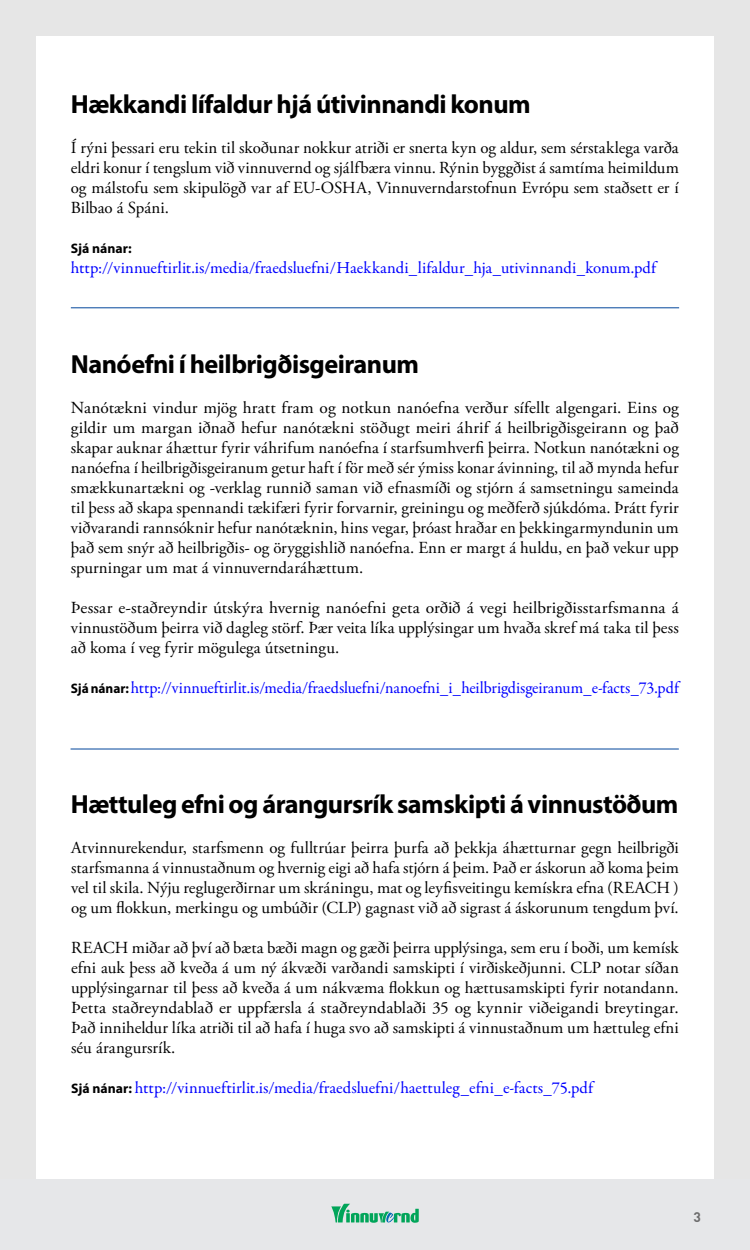
<style>
.page{position:relative;width:750px;height:1250px;background:#fff}
.page>*{position:absolute;margin:0;border:0;box-sizing:border-box;transform-origin:0 0}
.t1{font:700 26.25px "Myriad Pro";letter-spacing:-.02em;color:#000}
.meginmál{font:16.88px/20px "Adobe Garamond Pro";letter-spacing:.005em;color:#000;text-align:justify}
.Sjá_nánar____bold{font:16.88px "Garamond Premr Pro";color:#00f}
.Sjá_nánar____bold-2{font:700 13.75px "Myriad Pro";color:#000}
.t2{font:700 13.75px "DIN";color:#6e6e6e}
.s1{font-family:"Myriad Pro";font-weight:700;font-size:13.75px;color:#000}
</style>
<div class="page">
<div style="left:0;top:0;width:35px;height:1250px;background:#e6e6e6"></div>
<div style="left:715px;top:0;width:35px;height:1250px;background:#e6e6e6"></div>
<div style="left:0;top:0;width:750px;height:35px;background:#e6e6e6"></div>
<div style="left:0;top:1179px;width:750px;height:71px;background:#e6e7e9"></div>
<svg style="left:331px;top:1204px;width:88px;height:19px"></svg>
<hr style="left:71px;top:748px;width:608px;height:2px;background:#356baf">
<hr style="left:71px;top:307px;width:608px;height:1px;background:#356baf">
<h2 class="t1" style="left:71px;top:87px;width:461px">Hækkandi lífaldur hjá útivinnandi konum</h2>
<p class="meginmál" style="left:71px;top:139px;width:610px">Í rýni þessari eru tekin til skoðunar nokkur atriði er snerta kyn og aldur, sem sérstaklega varða eldri konur í tengslum við vinnuvernd og sjálfbæra vinnu. Rýnin byggðist á samtíma heimildum og málstofu sem skipulögð var af EU-OSHA, Vinnuverndarstofnun Evrópu sem staðsett er í Bilbao á Spáni.</p>
<p class="Sjá_nánar____bold-2" style="left:71px;top:240px;width:62px">Sjá nánar:</p>
<p class="Sjá_nánar____bold" style="left:71px;top:258px;width:587px">http://vinnueftirlit.is/media/fraedsluefni/Haekkandi_lifaldur_hja_utivinnandi_konum.pdf</p>
<h2 class="t1" style="left:71px;top:347px;width:350px">Nanóefni í heilbrigðisgeiranum</h2>
<p class="meginmál" style="left:71px;top:399px;width:610px">Nanótækni vindur mjög hratt fram og notkun nanóefna verður sífellt algengari. Eins og gildir um margan iðnað hefur nanótækni stöðugt meiri áhrif á heilbrigðisgeirann og það skapar auknar áhættur fyrir váhrifum nanóefna í starfsumhverfi þeirra. Notkun nanótækni og nanóefna í heilbrigðisgeiranum getur haft í för með sér ýmiss konar ávinning, til að mynda hefur smækkunartækni og -verklag runnið saman við efnasmíði og stjórn á samsetningu sameinda til þess að skapa spennandi tækifæri fyrir forvarnir, greiningu og meðferð sjúkdóma. Þrátt fyrir viðvarandi rannsóknir hefur nanótæknin, hins vegar, þróast hraðar en þekkingarmyndunin um það sem snýr að heilbrigðis- og öryggishlið nanóefna. Enn er margt á huldu, en það vekur upp spurningar um mat á vinnuverndaráhættum.</p>
<p class="meginmál" style="left:71px;top:599px;width:609px">Þessar e-staðreyndir útskýra hvernig nanóefni geta orðið á vegi heilbrigðisstarfsmanna á vinnustöðum þeirra við dagleg störf. Þær veita líka upplýsingar um hvaða skref má taka til þess að koma í veg fyrir mögulega útsetningu.</p>
<p class="Sjá_nánar____bold" style="left:71px;top:678px;width:609px"><span class="s1">Sjá nánar:</span> http://vinnueftirlit.is/media/fraedsluefni/nanoefni_i_heilbrigdisgeiranum_e-facts_73.pdf</p>
<h2 class="t1" style="left:71px;top:787px;width:609px">Hættuleg efni og árangursrík samskipti á vinnustöðum</h2>
<p class="meginmál" style="left:71px;top:839px;width:609px">Atvinnurekendur, starfsmenn og fulltrúar þeirra þurfa að þekkja áhætturnar gegn heilbrigði starfsmanna á vinnustaðnum og hvernig eigi að hafa stjórn á þeim. Það er áskorun að koma þeim vel til skila. Nýju reglugerðirnar um skráningu, mat og leyfisveitingu kemískra efna (REACH ) og um flokkun, merkingu og umbúðir (CLP) gagnast við að sigrast á áskorunum tengdum því.</p>
<p class="meginmál" style="left:71px;top:939px;width:609px">REACH miðar að því að bæta bæði magn og gæði þeirra upplýsinga, sem eru í boði, um kemísk efni auk þess að kveða á um ný ákvæði varðandi samskipti í virðiskeðjunni. CLP notar síðan upplýsingarnar til þess að kveða á um nákvæma flokkun og hættusamskipti fyrir notandann.<br>Þetta staðreyndablað er uppfærsla á staðreyndablaði 35 og kynnir viðeigandi breytingar.<br>Það inniheldur líka atriði til að hafa í huga svo að samskipti á vinnustaðnum um hættuleg efni séu árangursrík.</p>
<p class="Sjá_nánar____bold" style="left:71px;top:1078px;width:524px"><span class="s1">Sjá nánar:</span> http://vinnueftirlit.is/media/fraedsluefni/haettuleg_efni_e-facts_75.pdf</p>
<p class="t2" style="left:693px;top:1208px;width:9px">3</p>
</div>
